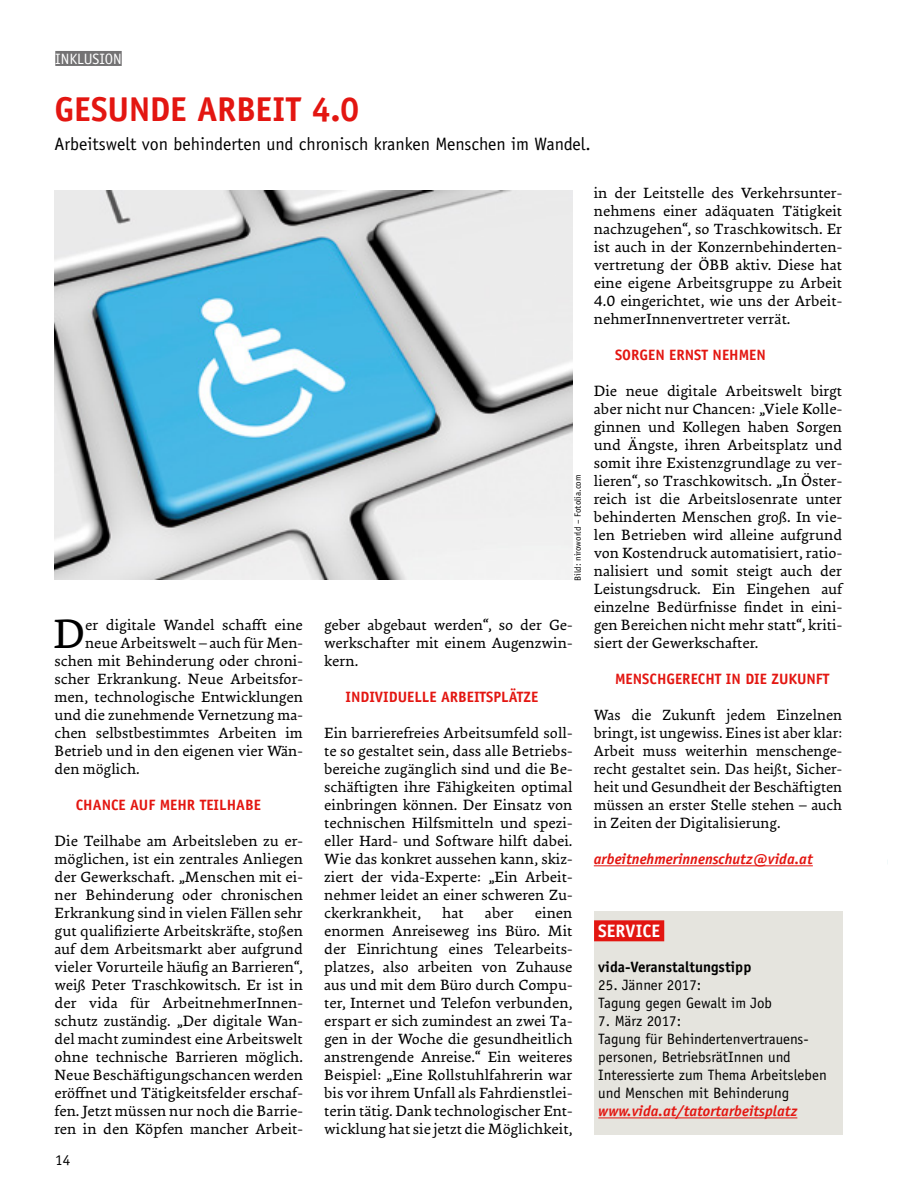
<style>
.page{position:relative;width:906px;height:1191px;background:#fff}
.page>*{position:absolute;margin:0;border:0;box-sizing:border-box;transform-origin:0 0}
.t1{font:41.4px "Ginkgo LT Pro";color:#000}
.t2{font:700 34.5px "Officina Sans Std";letter-spacing:-.005em;color:#e31611}
.t3{font:18px "Officina Sans Std";color:#000}
.t4{font:700 18px "Officina Sans Std";color:#fff}
.t5{font:15px/18px "Ginkgo LT Pro";color:#000;text-align:justify}
.t6{font:15px/18px "Officina Sans Std";color:#000}
.t7{font:700 15px "Officina Sans Std";color:#e31611}
.t8{font:italic 700 15px "Officina Sans Std";color:#e31611}
.t9{font:700 15px "Officina Sans Std";color:#000}
.t10{font:15px "Officina Sans Std";color:#fff}
.t11{font:9px "Officina Sans Std";color:#000}
</style>
<div class="page">
<hr style="left:594px;top:865px;width:219px;height:1px;background:#e31611">
<div style="left:55px;top:51px;width:67px;height:15px;background:#737273"></div>
<div style="left:594px;top:911px;width:248px;height:223px;background:#e5e4de"></div>
<div style="left:594px;top:920px;width:70px;height:21px;background:#e31611"></div>
<hr style="left:598px;top:1117px;width:199px;height:1px;background:#e31611">
<img style="left:55px;top:190px;width:517px;height:389px">
<p class="t10" style="left:55px;top:50px;width:68px">INKLUSION</p>
<h2 class="t2" style="left:55px;top:87px;width:306px">GESUNDE ARBEIT 4.0</h2>
<p class="t3" style="left:55px;top:133px;width:535px">Arbeitswelt von behinderten und chronisch kranken Menschen im Wandel.</p>
<h1 class="t1" style="left:53px;top:608px;width:34px">D</h1>
<p class="t5" style="left:85px;top:616px;width:219px">er digitale Wandel schafft eine</p>
<p class="t5" style="left:85px;top:634px;width:219px">neue Arbeitswelt – auch für Men-</p>
<p class="t5" style="left:55px;top:652px;width:250px">schen mit Behinderung oder chroni-</p>
<p class="t5" style="left:55px;top:670px;width:250px">scher Erkrankung. Neue Arbeitsfor-</p>
<p class="t5" style="left:55px;top:688px;width:250px">men, technologische Entwicklungen</p>
<p class="t5" style="left:55px;top:706px;width:250px">und die zunehmende Vernetzung ma-</p>
<p class="t5" style="left:55px;top:724px;width:250px">chen selbstbestimmtes Arbeiten im</p>
<p class="t5" style="left:55px;top:742px;width:250px">Betrieb und in den eigenen vier Wän-</p>
<p class="t5" style="left:55px;top:760px;width:87px">den möglich.</p>
<p class="t7" style="left:76px;top:796px;width:187px">CHANCE AUF MEHR TEILHABE</p>
<p class="t5" style="left:55px;top:832px;width:250px">Die Teilhabe am Arbeitsleben zu er&shy;möglichen, ist ein zentrales Anliegen der Gewerkschaft. „Menschen mit ei&shy;ner Behinderung oder chronischen Erkrankung sind in vielen Fällen sehr gut qualifizierte Arbeitskräfte, stoßen auf dem Arbeitsmarkt aber aufgrund vieler Vorurteile häufig an Barrieren“, weiß Peter Traschkowitsch. Er ist in der vida für ArbeitnehmerInnen&shy;schutz zuständig. „Der digitale Wan&shy;del macht zumindest eine Arbeitswelt ohne technische Barrieren möglich.<br>Neue Beschäftigungschancen werden eröffnet und Tätigkeitsfelder erschaf&shy;fen. Jetzt müssen nur noch die Barrie&shy;ren in den Köpfen mancher Arbeit-</p>
<p class="t6" style="left:55px;top:1150px;width:16px">14</p>
<p class="t11" style="left:572px;top:580px;width:108px;rotate:-90deg">Bild: niroworld – Fotolia. com</p>
<p class="t5" style="left:324px;top:616px;width:250px">geber abgebaut werden“, so der Ge&shy;werkschafter mit einem Augenzwin&shy;kern.</p>
<p class="t7" style="left:345px;top:688px;width:194px">INDIVIDUELLE ARBEITSPLÄTZE</p>
<p class="t5" style="left:324px;top:724px;width:250px">Ein barrierefreies Arbeitsumfeld soll&shy;te so gestaltet sein, dass alle Betriebs&shy;bereiche zugänglich sind und die Be&shy;schäftigten ihre Fähigkeiten optimal einbringen können. Der Einsatz von technischen Hilfsmitteln und spezi&shy;eller Hard- und Software hilft dabei.<br>Wie das konkret aussehen kann, skiz&shy;ziert der vida-Experte: „Ein Arbeit&shy;nehmer leidet an einer schweren Zu&shy;ckerkrankheit,</p>
<p class="t5" style="left:324px;top:904px;width:250px;text-indent:211px">einen enormen Anreiseweg ins Büro. Mit der Einrichtung eines Telearbeits&shy;platzes, also arbeiten von Zuhause aus und mit dem Büro durch Compu&shy;ter, Internet und Telefon verbunden, erspart er sich zumindest an zwei Ta&shy;gen in der Woche die gesundheitlich anstrengende Anreise.“ Ein weiteres Beispiel: „Eine Rollstuhlfahrerin war bis vor ihrem Unfall als Fahrdienstlei&shy;terin tätig. Dank technologischer Ent&shy;wicklung hat sie jetzt die Möglichkeit,</p>
<p class="t5" style="left:442px;top:904px;width:23px">hat</p>
<p class="t5" style="left:485px;top:904px;width:30px">aber</p>
<p class="t5" style="left:594px;top:184px;width:250px">in der Leitstelle des Verkehrsunter&shy;nehmens einer adäquaten Tätigkeit nachzugehen“, so Traschkowitsch. Er ist auch in der Konzernbehinderten&shy;vertretung der ÖBB aktiv. Diese hat eine eigene Arbeitsgruppe zu Arbeit 4.0 eingerichtet, wie uns der Arbeit&shy;nehmerInnenvertreter verrät.</p>
<p class="t7" style="left:615px;top:346px;width:152px">SORGEN ERNST NEHMEN</p>
<p class="t5" style="left:594px;top:382px;width:250px">Die neue digitale Arbeitswelt birgt aber nicht nur Chancen: „Viele Kolle&shy;ginnen und Kollegen haben Sorgen und Ängste, ihren Arbeitsplatz und somit ihre Existenzgrundlage zu ver&shy;lieren“, so Traschkowitsch. „In Öster&shy;reich ist die Arbeitslosenrate unter behinderten Menschen groß. In vie&shy;len Betrieben wird alleine aufgrund von Kostendruck automatisiert, ratio&shy;nalisiert und somit steigt auch der Leistungsdruck. Ein Eingehen auf einzelne Bedürfnisse findet in eini&shy;gen Bereichen nicht mehr statt“, kriti&shy;siert der Gewerkschafter.</p>
<p class="t7" style="left:615px;top:670px;width:216px">MENSCHGERECHT IN DIE ZUKUNFT</p>
<p class="t5" style="left:594px;top:706px;width:250px">Was die Zukunft jedem Einzelnen bringt, ist ungewiss. Eines ist aber klar:<br>Arbeit muss weiterhin menschenge&shy;recht gestaltet sein. Das heißt, Sicher&shy;heit und Gesundheit der Beschäftigten müssen an erster Stelle stehen – auch in Zeiten der Digitalisierung.</p>
<p class="t8" style="left:594px;top:850px;width:220px">arbeitnehmerinnenschutz@vida.at</p>
<p class="t4" style="left:598px;top:920px;width:63px">SERVICE</p>
<p class="t9" style="left:598px;top:958px;width:155px">vida-Veranstaltungstipp</p>
<p class="t6" style="left:598px;top:976px;width:175px">25. Jänner 2017:<br>Tagung gegen Gewalt im Job</p>
<p class="t6" style="left:598px;top:1012px;width:230px">7. März 2017:<br>Tagung für Behindertenvertrauens&shy;personen, BetriebsrätInnen und<br>Interessierte zum Thema Arbeitsleben und Menschen mit Behinderung</p>
<p class="t8" style="left:598px;top:1102px;width:200px">www.vida.at/tatortarbeitsplatz</p>
</div>
